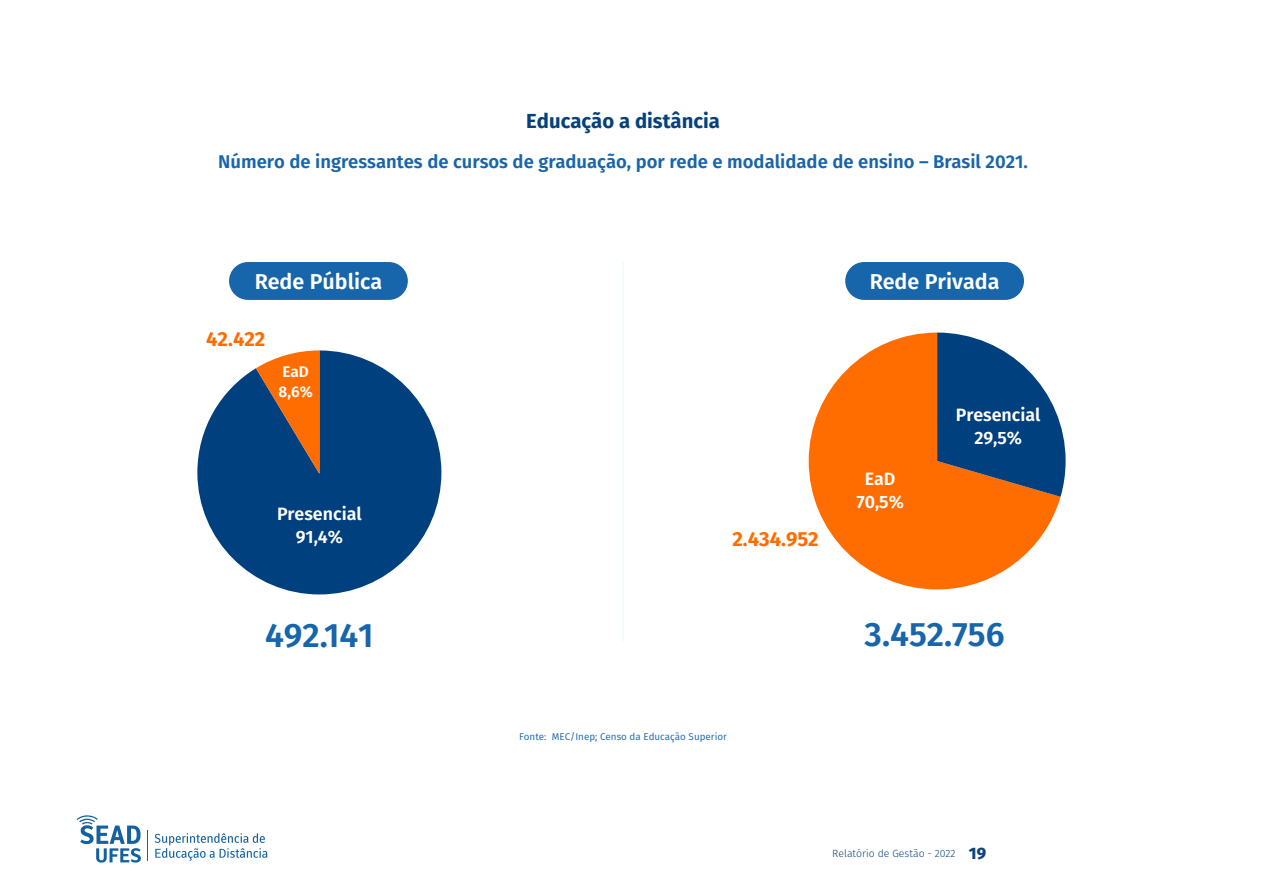
<style>
.page{position:relative;width:1263px;height:893px;background:#fff}
.page>*{position:absolute;margin:0;border:0;box-sizing:border-box;transform-origin:0 0}
.t1{font:600 33.9px "Fira Sans";color:#1765ab}
.t2{font:600 21.6px "Fira Sans";color:#fff}
.t3{font:700 20.25px "Fira Sans";color:#05427b}
.t4{font:700 20.25px "Fira Sans";color:#ff6c00}
.t5{font:600 18.45px "Fira Sans";color:#1765ab}
.t6{font:600 17.85px/22.8px "Fira Sans";color:#fff;text-align:center}
.t7{font:600 15.45px/19px "Fira Sans";color:#fff}
.t8{font:300 10.5px "Fira Sans";color:#11437a}
.t9{font:9.9px "Fira Sans";color:#1765ab}
.s1{font-weight:800;font-size:16.5px}
</style>
<div class="page">
<hr style="left:147px;top:830px;width:1px;height:31px;background:#1361a0">
<svg style="left:77px;top:815px;width:64px;height:48px"></svg>
<svg style="left:155px;top:833px;width:112px;height:28px"></svg>
<svg style="left:197px;top:350px;width:244px;height:244px;fill:#00407e"></svg>
<svg style="left:256px;top:350px;width:63px;height:124px;background:#926043"></svg>
<svg style="left:809px;top:333px;width:251px;height:256px;fill:#ff6c00"></svg>
<svg style="left:937px;top:333px;width:128px;height:164px"></svg>
<hr style="left:622px;top:262px;width:2px;height:379px;background:#e9f9ff">
<div style="left:229px;top:262px;width:179px;height:38px;background:#1765ab;border-radius:19px"></div>
<div style="left:845px;top:262px;width:179px;height:38px;background:#1765ab;border-radius:19px"></div>
<p class="t3" style="left:526px;top:104px;width:195px">Educação a distância</p>
<p class="t5" style="left:218px;top:146px;width:811px">Número de ingressantes de cursos de graduação, por rede e modalidade de ensino – Brasil 2021.</p>
<p class="t2" style="left:255px;top:264px;width:129px">Rede Pública</p>
<p class="t2" style="left:870px;top:264px;width:131px">Rede Privada</p>
<p class="t4" style="left:206px;top:322px;width:61px">42.422</p>
<p class="t7" style="left:279px;top:362px;width:36px">EaD<br>8,6%</p>
<p class="t6" style="left:277px;top:501px;width:86px">Presencial<br>91,4%</p>
<p class="t4" style="left:732px;top:522px;width:88px">2.434.952</p>
<p class="t6" style="left:856px;top:467px;width:49px">EaD<br>70,5%</p>
<p class="t6" style="left:956px;top:402px;width:86px">Presencial<br>29,5%</p>
<h1 class="t1" style="left:265px;top:607px;width:110px">492.141</h1>
<h1 class="t1" style="left:865px;top:606px;width:141px">3.452.756</h1>
<p class="t9" style="left:519px;top:729px;width:209px">Fonte: MEC/Inep; Censo da Educação Superior</p>
<p class="t8" style="left:832px;top:845px;width:155px">Relatório de Gestão - 2022 <span class="s1">19</span></p>
</div>
